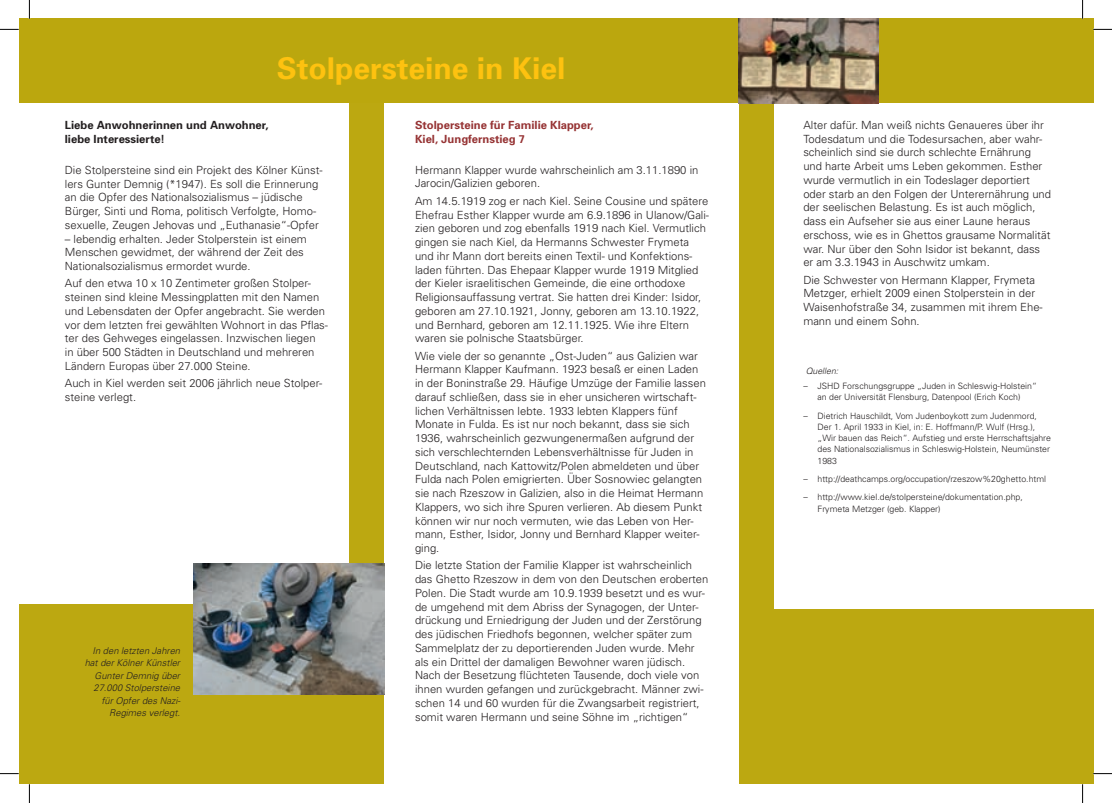
<style>
.page{position:relative;width:1112px;height:803px;background:#fff}
.page>*{position:absolute;margin:0;border:0;box-sizing:border-box;transform-origin:0 0}
.t1{font:700 30px "Univers";color:#fec210}
.t2{font:300 11.25px/13.8px "Univers";color:#231f20}
.t3{font:700 11.25px/13.8px "Univers";color:#963334}
.t4{font:700 11.25px/13.8px "Univers";color:#231f20}
.t5{font:italic 300 9.38px/12.5px "Univers";color:#231f20;text-align:right}
.t6{font:300 8.75px/11.2px "Univers";color:#231f20}
.t7{font:italic 300 8.75px "Univers";color:#231f20}
</style>
<div class="page">
<div style="left:19px;top:19px;width:1073px;height:765px;background:#bca811"></div>
<div style="left:19px;top:103px;width:329px;height:501px;background:#fff"></div>
<div style="left:384px;top:103px;width:354px;height:681px;background:#fff"></div>
<div style="left:773px;top:103px;width:319px;height:506px;background:#fff"></div>
<img style="left:193px;top:564px;width:191px;height:130px">
<img style="left:738px;top:19px;width:140px;height:84px">
<svg style="left:0;top:29px;width:19px;height:1px"></svg>
<svg style="left:1092px;top:29px;width:19px;height:1px"></svg>
<svg style="left:0;top:773px;width:19px;height:1px"></svg>
<svg style="left:1092px;top:773px;width:19px;height:1px"></svg>
<svg style="left:29px;top:0;width:1px;height:19px"></svg>
<svg style="left:29px;top:784px;width:1px;height:19px"></svg>
<svg style="left:1081px;top:0;width:2px;height:19px"></svg>
<svg style="left:1082px;top:784px;width:1px;height:19px"></svg>
<h1 class="t1" style="left:277px;top:49px;width:290px">Stolpersteine in Kiel</h1>
<p class="t4" style="left:65px;top:118px;width:205px">Liebe Anwohnerinnen und Anwohner, liebe Interessierte!</p>
<p class="t2" style="left:65px;top:163px;width:259px">Die Stolpersteine sind ein Projekt des Kölner Künst&shy;lers Gunter Demnig (*1947). Es soll die Erinnerung an die Opfer des Nationalsozialismus – jüdische Bürger, Sinti und Roma, politisch Verfolgte, Homo&shy;sexuelle, Zeugen Jehovas und „Euthanasie“-Opfer</p>
<p class="t2" style="left:65px;top:231px;width:243px">– lebendig erhalten. Jeder Stolperstein ist einem<br>Menschen gewidmet, der während der Zeit des<br>Nationalsozialismus ermordet wurde.</p>
<p class="t2" style="left:65px;top:276px;width:264px">Auf den etwa 10 x 10 Zentimeter großen Stolper&shy;steinen sind kleine Messingplatten mit den Namen und Lebensdaten der Opfer angebracht. Sie werden vor dem letzten frei gewählten Wohnort in das Pflas&shy;ter des Gehweges eingelassen. Inzwischen liegen<br>in über 500 Städten in Deutschland und mehreren Ländern Europas über 27.000 Steine.</p>
<p class="t2" style="left:65px;top:376px;width:259px">Auch in Kiel werden seit 2006 jährlich neue Stolper&shy;steine verlegt.</p>
<p class="t5" style="left:85px;top:644px;width:97px">In den letzten Jahren hat der Kölner Künstler<br>Gunter Demnig über<br>27.000 Stolpersteine für Opfer des Nazi-<br>Regimes verlegt.</p>
<p class="t3" style="left:415px;top:118px;width:180px">Stolpersteine für Familie Klapper,<br>Kiel, Jungfernstieg 7</p>
<p class="t2" style="left:415px;top:163px;width:285px">Hermann Klapper wurde wahrscheinlich am 3.11.1890 in<br>Jarocin/Galizien geboren.</p>
<p class="t2" style="left:415px;top:194px;width:295px">Am 14.5.1919 zog er nach Kiel. Seine Cousine und spätere Ehefrau Esther Klapper wurde am 6.9.1896 in Ulanow/Gali&shy;zien geboren und zog ebenfalls 1919 nach Kiel. Vermutlich gingen sie nach Kiel, da Hermanns Schwester Frymeta und ihr Mann dort bereits einen Textil- und Konfektions&shy;laden führten. Das Ehepaar Klapper wurde 1919 Mitglied der Kieler israelitischen Gemeinde, die eine orthodoxe Religionsauffassung vertrat. Sie hatten drei Kinder: Isidor, geboren am 27.10.1921, Jonny, geboren am 13.10.1922, und Bernhard, geboren am 12.11.1925. Wie ihre Eltern waren sie polnische Staatsbürger.</p>
<p class="t2" style="left:415px;top:348px;width:292px">Wie viele der so genannte „Ost-Juden“ aus Galizien war Hermann Klapper Kaufmann. 1923 besaß er einen Laden in der Boninstraße 29. Häufige Umzüge der Familie lassen darauf schließen, dass sie in eher unsicheren wirtschaft&shy;lichen Verhältnissen lebte. 1933 lebten Klappers fünf Monate in Fulda. Es ist nur noch bekannt, dass sie sich 1936, wahrscheinlich gezwungenermaßen aufgrund der sich verschlechternden Lebensverhältnisse für Juden in Deutschland, nach Kattowitz/Polen abmeldeten und über Fulda nach Polen emigrierten. Über Sosnowiec gelangten sie nach Rzeszow in Galizien, also in die Heimat Hermann Klappers, wo sich ihre Spuren verlieren. Ab diesem Punkt können wir nur noch vermuten, wie das Leben von Her&shy;mann, Esther, Isidor, Jo ny und Bernhard Klapper weiter-</p>
<p class="t2" style="left:532px;top:527px;width:8px">n</p>
<p class="t2" style="left:415px;top:539px;width:278px;line-height:17.2px">ging.<br>Die letzte Station der Familie Klapper ist wahrscheinlich</p>
<p class="t2" style="left:415px;top:572px;width:295px">das Ghetto Rzeszow in dem von den Deutschen eroberten Polen. Die Stadt wurde am 10.9.1939 besetzt und es wur&shy;de umgehend mit dem Abriss der Synagogen, der Unter&shy;drückung und Erniedrigung der Juden und der Zerstörung des jüdischen Friedhofs begonnen, welcher später zum Sammelplatz der zu deportierenden Juden wurde. Mehr als ein Drittel der damaligen Bewohner waren jüdisch.<br>Nach der Besetzung flüchteten Tausende, doch viele von ihnen wurden gefangen und zurückgebracht. Männer zwi&shy;schen 14 und 60 wurden für die Zwangsarbeit registriert, somit waren Hermann und seine Söhne im „richtigen“</p>
<p class="t2" style="left:803px;top:118px;width:249px">Alter dafür. Man weiß nichts Genaueres über ihr Todesdatum und die Todesursachen, aber wahr&shy;scheinlich sind sie durch schlechte Ernährung und harte Arbeit ums Leben gekommen. Esther wurde vermutlich in ein Todeslager deportiert oder starb an den Folgen der Unterernährung und der seelischen Belastung. Es ist auch möglich, dass ein Aufseher sie aus einer Laune heraus erschoss, wie es in Ghettos grausame Normalität war. Nur über den Sohn Isidor ist bekannt, dass er am 3.3.1943 in Auschwitz umkam.</p>
<p class="t2" style="left:803px;top:272px;width:241px">Die Schwester von Hermann Klapper, Frymeta Metzger, erhielt 2009 einen Stolperstein in der Waisenhofstraße 34, zusammen mit ihrem Ehe&shy;mann und einem Sohn.</p>
<p class="t7" style="left:805px;top:366px;width:34px">Quellen:</p>
<p class="t6" style="left:803px;top:380px;width:235px;text-align:center">– JSHD Forschungsgruppe „Juden in Schleswig-Holstein“ an der Universität Flensburg, Datenpool (Erich Koch)</p>
<p class="t6" style="left:817px;top:410px;width:235px;text-indent:-14px">– Dietrich Hauschildt, Vom Judenboykott zum Judenmord, Der 1. April 1933 in Kiel, in: E. Hoffmann/P. Wulf (Hrsg.), „Wir bauen das Reich“. Aufstieg und erste Herrschaftsjahre des Nationalsozialismus in Schleswig-Holstein, Neumünster 1983</p>
<p class="t6" style="left:803px;top:473px;width:244px">– http://deathcamps.org/occupation/rzeszow%20ghetto.html</p>
<p class="t6" style="left:817px;top:491px;width:207px;text-indent:-14px">– http://www.kiel.de/stolpersteine/dokumentation.php,<br>Frymeta Metzger (geb. Klapper)</p>
</div>
